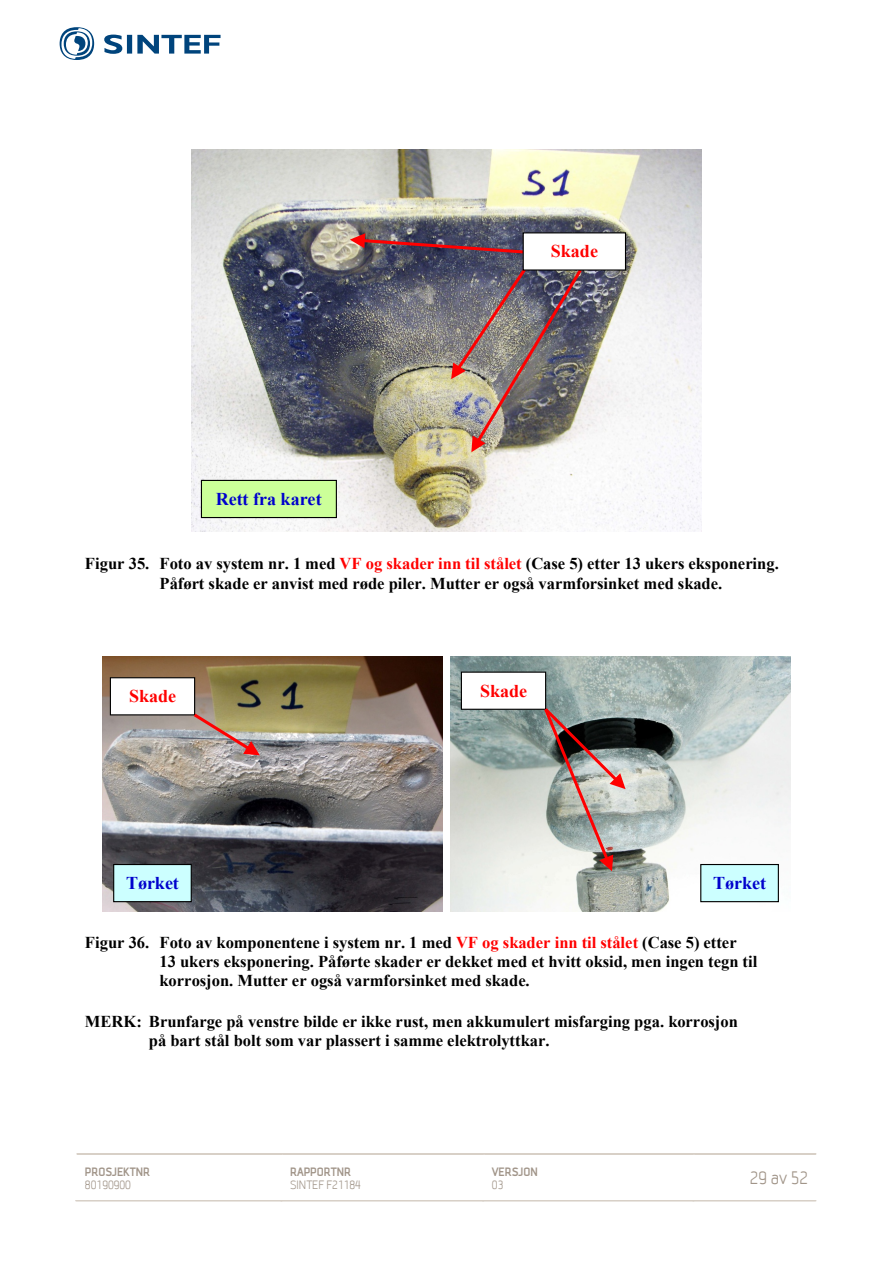
<style>
.page{position:relative;width:893px;height:1263px;background:#fff}
.page>*{position:absolute;margin:0;border:0;box-sizing:border-box;transform-origin:0 0}
.t1{font:700 18px "Times New Roman";color:#00c}
.t2{font:700 18px "Times New Roman";letter-spacing:.005em;color:#f00}
.t3{font:18px "SINTEF";color:#a19589}
.t4{font:700 16.5px/19px "Times New Roman";color:#000}
.t5{font:700 12px "SINTEF";color:#a19589}
.t6{font:12px "SINTEF";color:#a19589}
.s1{color:#f00}
</style>
<div class="page">
<svg style="left:77px;top:1153px;width:739px;height:1px"></svg>
<svg style="left:76px;top:1200px;width:740px;height:1px"></svg>
<svg style="left:60px;top:27px;width:161px;height:33px"></svg>
<img style="left:192px;top:149px;width:510px;height:383px">
<img style="left:102px;top:656px;width:341px;height:255px">
<img style="left:451px;top:656px;width:340px;height:255px">
<img style="left:350px;top:233px;width:173px;height:22px">
<img style="left:451px;top:262px;width:134px;height:190px">
<div style="left:523px;top:232px;width:103px;height:39px;background:#fff;border:1px solid #000"></div>
<div style="left:110px;top:677px;width:85px;height:38px;background:#fff;border:1px solid #000"></div>
<svg style="left:190px;top:711px;width:70px;height:44px;background:#b49683"></svg>
<div style="left:461px;top:672px;width:85px;height:38px;background:#fff;border:1px solid #000"></div>
<svg style="left:541px;top:705px;width:85px;height:166px;background:#9b928e"></svg>
<div style="left:201px;top:480px;width:136px;height:38px;background:#cf9;border:1px solid #000"></div>
<div style="left:700px;top:864px;width:79px;height:38px;background:#cff;border:1px solid #000"></div>
<div style="left:113px;top:864px;width:79px;height:38px;background:#cff;border:1px solid #000"></div>
<p class="t1" style="left:216px;top:486px;width:107px">Rett fra karet</p>
<p class="t2" style="left:551px;top:239px;width:49px">Skade</p>
<p class="t4" style="left:159px;top:553px;width:621px;line-height:20.4px;text-indent:-75px">Figur 35. Foto av system nr. 1 med <span class="s1">VF og skader inn til stålet</span> (Case 5) etter 13 ukers eksponering.<br>Påført skade er anvist med røde piler. Mutter er også varmforsinket med skade.</p>
<p class="t2" style="left:129px;top:684px;width:49px">Skade</p>
<p class="t2" style="left:480px;top:678px;width:49px">Skade</p>
<p class="t1" style="left:126px;top:871px;width:54px">Tørket</p>
<p class="t1" style="left:713px;top:871px;width:54px">Tørket</p>
<p class="t4" style="left:159px;top:933px;width:599px;text-indent:-75px">Figur 36. Foto av komponentene i system nr. 1 med <span class="s1">VF og skader inn til stålet</span> (Case 5) etter<br>13 ukers eksponering. Påførte skader er dekket med et hvitt oksid, men ingen tegn til korrosjon. Mutter er også varmforsinket med skade.</p>
<p class="t4" style="left:149px;top:1012px;width:591px;text-indent:-64px">MERK: Brunfarge på venstre bilde er ikke rust, men akkumulert misfarging pga. korrosjon på bart stål bolt som var plassert i samme elektrolyttkar.</p>
<p class="t5" style="left:85px;top:1164px;width:67px">PROSJEKTNR</p>
<p class="t6" style="left:85px;top:1178px;width:48px">80190900</p>
<p class="t5" style="left:290px;top:1164px;width:62px">RAPPORTNR</p>
<p class="t6" style="left:290px;top:1178px;width:72px">SINTEF F21184</p>
<p class="t5" style="left:492px;top:1164px;width:48px">VERSJON</p>
<p class="t6" style="left:492px;top:1178px;width:13px">03</p>
<p class="t3" style="left:750px;top:1168px;width:60px">29 av 52</p>
</div>
